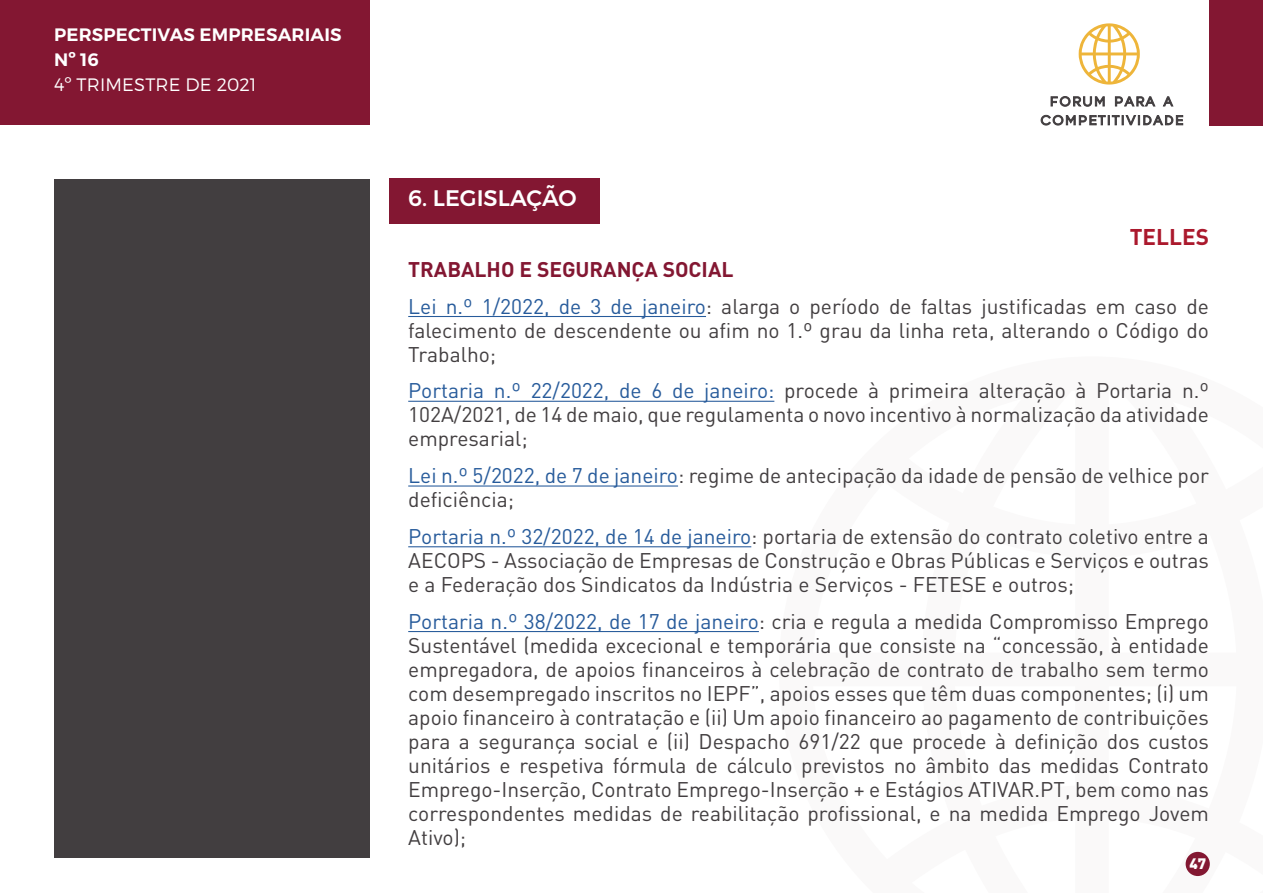
<style>
.page{position:relative;width:1263px;height:893px;background:#fff}
.page>*{position:absolute;margin:0;border:0;box-sizing:border-box;transform-origin:0 0}
.t1{font:500 22.5px "Montserrat";color:#fff}
.t2{font:700 22.5px "DIN Pro";color:#ab192d}
.t3{font:21px/24px "DIN Pro";color:#423e40}
.t4{font:600 18px/25.2px "Montserrat";letter-spacing:.01em;color:#fff}
.t5{font:300 18px "Montserrat";letter-spacing:.01em;color:#fff}
.t6{font:900 15px "DIN Pro";color:#fff}
.s1{font-weight:700;color:#831732}
.s2{color:#275b9b}
</style>
<div class="page">
<div style="left:54px;top:179px;width:316px;height:678px;background:#423e40"></div>
<div style="left:0;top:0;width:370px;height:125px;background:#831732"></div>
<div style="left:1210px;top:0;width:53px;height:125px;background:#831732"></div>
<svg style="left:1079px;top:23px;width:61px;height:62px"></svg>
<svg style="left:1050px;top:96px;width:55px;height:11px"></svg>
<svg style="left:1115px;top:96px;width:41px;height:11px"></svg>
<svg style="left:1162px;top:96px;width:12px;height:11px"></svg>
<svg style="left:1040px;top:114px;width:143px;height:12px"></svg>
<div style="left:1185px;top:852px;width:25px;height:24px;background:#831832;border-radius:50%"></div>
<div style="left:389px;top:179px;width:211px;height:45px;background:#831732"></div>
<hr style="left:408px;top:316px;width:298px;height:1px;background:#275b9b">
<hr style="left:408px;top:401px;width:366px;height:1px;background:#275b9b">
<hr style="left:408px;top:485px;width:270px;height:2px;background:#275b9b">
<hr style="left:408px;top:546px;width:343px;height:1px;background:#275b9b">
<hr style="left:408px;top:631px;width:351px;height:1px;background:#275b9b">
<p class="t4" style="left:54px;top:22px;width:289px">PERSPECTIVAS EMPRESARIAIS<br>Nº 16</p>
<p class="t5" style="left:54px;top:74px;width:204px">4º TRIMESTRE DE 2021</p>
<p class="t1" style="left:408px;top:184px;width:170px">6. LEGISLAÇÃO</p>
<p class="t2" style="left:1130px;top:222px;width:81px">TELLES</p>
<p class="t3" style="left:408px;top:250px;width:802px;line-height:36.8px"><span class="s1">TRABALHO E SEGURANÇA SOCIAL<br></span><span class="s2">Lei n.º 1/2022, de 3 de janeiro</span>: alarga o período de faltas justificadas em caso de</p>
<p class="t3" style="left:408px;top:317px;width:802px">falecimento de descendente ou afim no 1.º grau da linha reta, alterando o Código do<br>Trabalho;</p>
<p class="t3" style="left:408px;top:378px;width:802px;text-align:justify"><span class="s2">Portaria n.º 22/2022, de 6 de janeiro:</span> procede à primeira alteração à Portaria n.º 102A/2021, de 14 de maio, que regulamenta o novo incentivo à normalização da atividade empresarial;</p>
<p class="t3" style="left:408px;top:463px;width:802px"><span class="s2">Lei n.º 5/2022, de 7 de janeiro</span>: regime de antecipação da idade de pensão de velhice por deficiência;</p>
<p class="t3" style="left:408px;top:523px;width:802px;text-align:justify"><span class="s2">Portaria n.º 32/2022, de 14 de janeiro</span>: portaria de extensão do contrato coletivo entre a AECOPS - Associação de Empresas de Construção e Obras Públicas e Serviços e outras e a Federação dos Sindicatos da Indústria e Serviços - FETESE e outros;</p>
<p class="t3" style="left:408px;top:608px;width:802px;text-align:justify"><span class="s2">Portaria n.º 38/2022, de 17 de janeiro</span>: cria e regula a medida Compromisso Emprego Sustentável (medida excecional e temporária que consiste na “concessão, à entidade empregadora, de apoios financeiros à celebração de contrato de trabalho sem termo com desempregado inscritos no IEPF”, apoios esses que têm duas componentes; (i) um apoio financeiro à contratação e (ii) Um apoio financeiro ao pagamento de contribuições para a segurança social e (ii) Despacho 691/22 que procede à definição dos custos unitários e respetiva fórmula de cálculo previstos no âmbito das medidas Contrato Emprego-Inserção, Contrato Emprego-Inserção + e Estágios ATIVAR.PT, bem como nas correspondentes medidas de reabilitação profissional, e na medida Emprego Jovem Ativo);</p>
<p class="t6" style="left:1189px;top:853px;width:18px">47</p>
</div>
